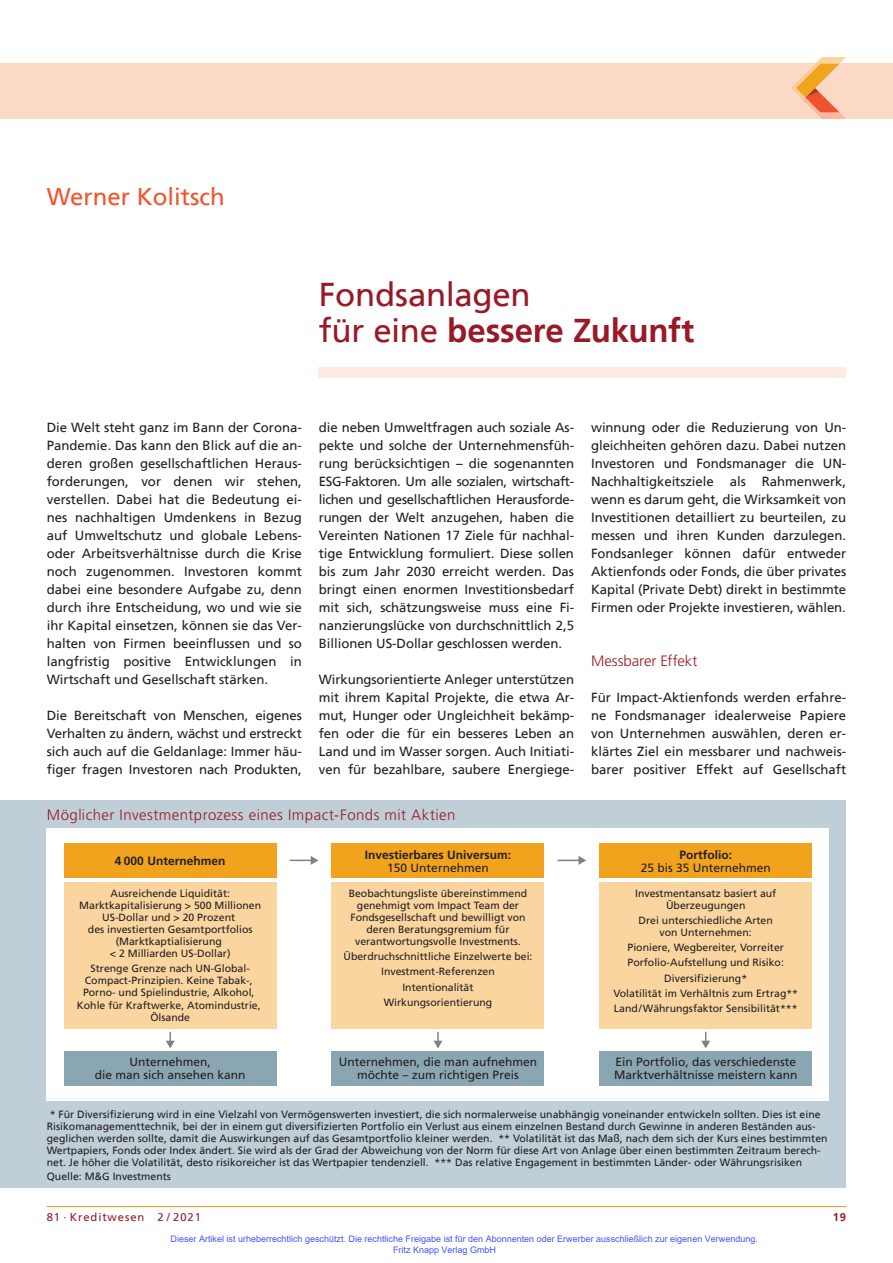
<style>
.page{position:relative;width:893px;height:1263px;background:#fff}
.page>*{position:absolute;margin:0;border:0;box-sizing:border-box;transform-origin:0 0}
.t1{font:33px/36px "Frutiger";letter-spacing:-.005em;color:#981a26}
.t2{font:24px "Frutiger";color:#f0542e}
.t3{font:300 15px "Frutiger";letter-spacing:.03em;color:#981a26}
.t4{font:300 15px "Frutiger";letter-spacing:-.005em;color:#981a26}
.t5{font:13.2px/18px "Frutiger";letter-spacing:-.005em;color:#231f20;text-align:justify}
.t6{font:12px/13.5px "Frutiger";color:#231f20;text-align:center}
.t7{font:700 12px "Frutiger";color:#231f20}
.t8{font:11.25px "Frutiger";letter-spacing:.08em;color:#981a26}
.t9{font:700 11.25px "Frutiger";color:#981a26}
.t10{font:10.5px/12px "Frutiger";color:#231f20;text-align:center}
.t11{font:9px/10.8px "Arial";color:#4054ff}
.s1{font-weight:700}
</style>
<div class="page">
<div style="left:319px;top:368px;width:527px;height:10px;background:#fdebe1"></div>
<hr style="left:47px;top:1206px;width:799px;height:1px;background:#f1a31e">
<div style="left:0;top:64px;width:893px;height:55px;background:#fcd9c7"></div>
<svg style="left:791px;top:57px;width:55px;height:62px"></svg>
<div style="left:0;top:800px;width:846px;height:388px;background:#bfced7"></div>
<div style="left:47px;top:828px;width:782px;height:273px;background:#fff"></div>
<svg style="left:290px;top:856px;width:28px;height:9px"></svg>
<svg style="left:557px;top:856px;width:29px;height:9px"></svg>
<div style="left:64px;top:843px;width:213px;height:34px;background:#f1a31e"></div>
<div style="left:64px;top:1051px;width:213px;height:35px;background:#8ba6b3"></div>
<div style="left:64px;top:882px;width:213px;height:147px;background:#fad5a0"></div>
<svg style="left:166px;top:1032px;width:9px;height:16px"></svg>
<div style="left:332px;top:843px;width:212px;height:34px;background:#f1a31e"></div>
<div style="left:332px;top:1051px;width:212px;height:35px;background:#8ba6b3"></div>
<div style="left:332px;top:882px;width:212px;height:147px;background:#fad5a0"></div>
<svg style="left:433px;top:1032px;width:9px;height:16px"></svg>
<div style="left:599px;top:843px;width:213px;height:34px;background:#f1a31e"></div>
<div style="left:599px;top:1051px;width:213px;height:35px;background:#8ba6b3"></div>
<div style="left:599px;top:882px;width:213px;height:147px;background:#fad5a0"></div>
<svg style="left:701px;top:1032px;width:9px;height:16px"></svg>
<h2 class="t2" style="left:47px;top:186px;width:180px">Werner Kolitsch</h2>
<h1 class="t1" style="left:319px;top:278px;width:377px">Fondsanlagen<br>für eine <span class="s1">bessere Zukunft</span></h1>
<p class="t5" style="left:47px;top:419px;width:257px">Die Welt steht ganz im Bann der Corona-Pandemie. Das kann den Blick auf die an&shy;deren großen gesellschaftlichen Heraus&shy;forderungen, vor denen wir stehen, verstellen. Dabei hat die Bedeutung ei&shy;nes nachhaltigen Umdenkens in Bezug auf Umweltschutz und globale Lebens&shy;oder Arbeitsverhältnisse durch die Krise noch zugenommen. Investoren kommt dabei eine besondere Aufgabe zu, denn durch ihre Entscheidung, wo und wie sie ihr Kapital einsetzen, können sie das Ver&shy;halten von Firmen beeinflussen und so langfristig positive Entwicklungen in Wirtschaft und Gesellschaft stärken.</p>
<p class="t5" style="left:47px;top:707px;width:257px">Die Bereitschaft von Menschen, eigenes Verhalten zu ändern, wächst und erstreckt sich auch auf die Geldanlage: Immer häu&shy;figer fragen Investoren nach Produkten,</p>
<p class="t5" style="left:319px;top:419px;width:257px">die neben Umweltfragen auch soziale As&shy;pekte und solche der Unternehmensfüh&shy;rung berücksichtigen – die sogenannten ESG-Faktoren. Um alle sozialen, wirtschaft&shy;lichen und gesellschaftlichen Herausforde&shy;rungen der Welt anzugehen, haben die Vereinten Nationen 17 Ziele für nachhal&shy;tige Entwicklung formuliert. Diese sollen bis zum Jahr 2030 erreicht werden. Das bringt einen enormen Investitionsbedarf mit sich, schätzungsweise muss eine Fi&shy;nanzierungslücke von durchschnittlich 2,5<br>Billionen US-Dollar geschlossen werden.</p>
<p class="t5" style="left:319px;top:671px;width:257px">Wirkungsorientierte Anleger unterstützen mit ihrem Kapital Projekte, die etwa Ar&shy;mut, Hunger oder Ungleichheit bekämp&shy;fen oder die für ein besseres Leben an Land und im Wasser sorgen. Auch Initiati&shy;ven für bezahlbare, saubere Energiege-</p>
<p class="t5" style="left:591px;top:419px;width:257px">winnung oder die Reduzierung von Un&shy;gleichheiten gehören dazu. Dabei nutzen Investoren und Fondsmanager die UN-Nachhaltigkeitsziele als Rahmenwerk, wenn es darum geht, die Wirksamkeit von Investitionen detailliert zu beurteilen, zu messen und ihren Kunden darzulegen.<br>Fondsanleger können dafür entweder Aktienfonds oder Fonds, die über privates Kapital (Private Debt) direkt in bestimmte Firmen oder Projekte investieren, wählen.</p>
<p class="t4" style="left:591px;top:652px;width:108px">Messbarer Effekt</p>
<p class="t5" style="left:591px;top:689px;width:257px">Für Impact-Aktienfonds werden erfahre&shy;ne Fondsmanager idealerweise Papiere von Unternehmen auswählen, deren er&shy;klärtes Ziel ein messbarer und nachweis&shy;barer positiver Effekt auf Gesellschaft</p>
<p class="t3" style="left:47px;top:806px;width:410px">Möglicher Investmentprozess eines Impact-Fonds mit Aktien</p>
<p class="t7" style="left:115px;top:854px;width:112px">4 000 Unternehmen</p>
<p class="t10" style="left:79px;top:888px;width:183px">Ausreichende Liquidität:<br>Marktkapitalisierung &gt; 500 Millionen<br>US-Dollar und &gt; 20 Prozent<br>des investierten Gesamtportfolios (Marktkaptialisierung<br>&lt; 2 Milliarden US-Dollar)</p>
<p class="t10" style="left:77px;top:963px;width:185px">Strenge Grenze nach UN-Global-<br>Compact-Prinzipien. Keine Tabak-,<br>Porno- und Spielindustrie, Alkohol,<br>Kohle für Kraftwerke, Atomindustrie,<br>Ölsande</p>
<p class="t6" style="left:95px;top:1054px;width:152px">Unternehmen,<br>die man sich ansehen kann</p>
<p class="t7" style="left:365px;top:847px;width:148px">Investierbares Universum:</p>
<p class="t6" style="left:387px;top:861px;width:103px">150 Unternehmen</p>
<p class="t10" style="left:349px;top:888px;width:180px">Beobachtungsliste übereinstimmend genehmigt vom Impact Team der Fondsgesellschaft und bewilligt von deren Beratungsgremium für verantwortungsvolle Investments.</p>
<p class="t10" style="left:343px;top:949px;width:191px;line-height:15px">Überdruchschnittliche Einzelwerte bei:<br>Investment-Referenzen<br>Intentionalität<br>Wirkungsorientierung</p>
<p class="t6" style="left:339px;top:1054px;width:200px">Unternehmen, die man aufnehmen möchte – zum richtigen Preis</p>
<p class="t7" style="left:679px;top:847px;width:54px">Portfolio:</p>
<p class="t6" style="left:641px;top:861px;width:132px">25 bis 35 Unternehmen</p>
<p class="t10" style="left:635px;top:888px;width:143px">Investmentansatz basiert auf<br>Überzeugungen</p>
<p class="t10" style="left:639px;top:915px;width:136px">Drei unterschiedliche Arten von Unternehmen:</p>
<p class="t10" style="left:613px;top:940px;width:186px;line-height:15px">Pioniere, Wegbereiter, Vorreiter Porfolio-Aufstellung und Risiko:<br>Diversifizierung*<br>Volatilität im Verhältnis zum Ertrag** Land/Währungsfaktor Sensibilität***</p>
<p class="t6" style="left:614px;top:1054px;width:185px;text-align:left">Ein Portfolio, das verschiedenste<br>Marktverhältnisse meistern kann</p>
<p class="t10" style="left:47px;top:1108px;width:782px;text-align:left">* Für Diversifizierung wird in eine Vielzahl von Vermögenswerten investiert, die sich normalerweise unabhängig voneinander entwickeln sollten. Dies ist eine Risikomanagementtechnik, bei der in einem gut diversifizierten Portfolio ein Verlust aus einem einzelnen Bestand durch Gewinne in anderen Beständen aus&shy;geglichen werden sollte, damit die Auswirkungen auf das Gesamtportfolio kleiner werden. ** Volatilität ist das Maß, nach dem sich der Kurs eines bestimmten Wertpapiers, Fonds oder Index ändert. Sie wird als der Grad der Abweichung von der Norm für diese Art von Anlage über einen bestimmten Zeitraum berech&shy;net. Je höher die Volatilität, desto risikoreicher ist das Wertpapier tendenziell. *** Das relative Engagement in bestimmten Länder- oder Währungsrisiken</p>
<p class="t10" style="left:47px;top:1170px;width:126px">Quelle: M&amp;G Investments</p>
<p class="t8" style="left:47px;top:1211px;width:156px">81 · Kreditwesen 2 / 2021</p>
<p class="t9" style="left:833px;top:1211px;width:15px">19</p>
<p class="t11" style="left:393px;top:1233px;width:366px;text-indent:-223px">Dieser Artikel ist urheberrechtlich geschützt. Die rechtliche Freigabe ist für den Abonnenten oder Erwerber ausschließlich zur eigenen Verwendung.<br>Fritz Knapp Verlag GmbH</p>
</div>
